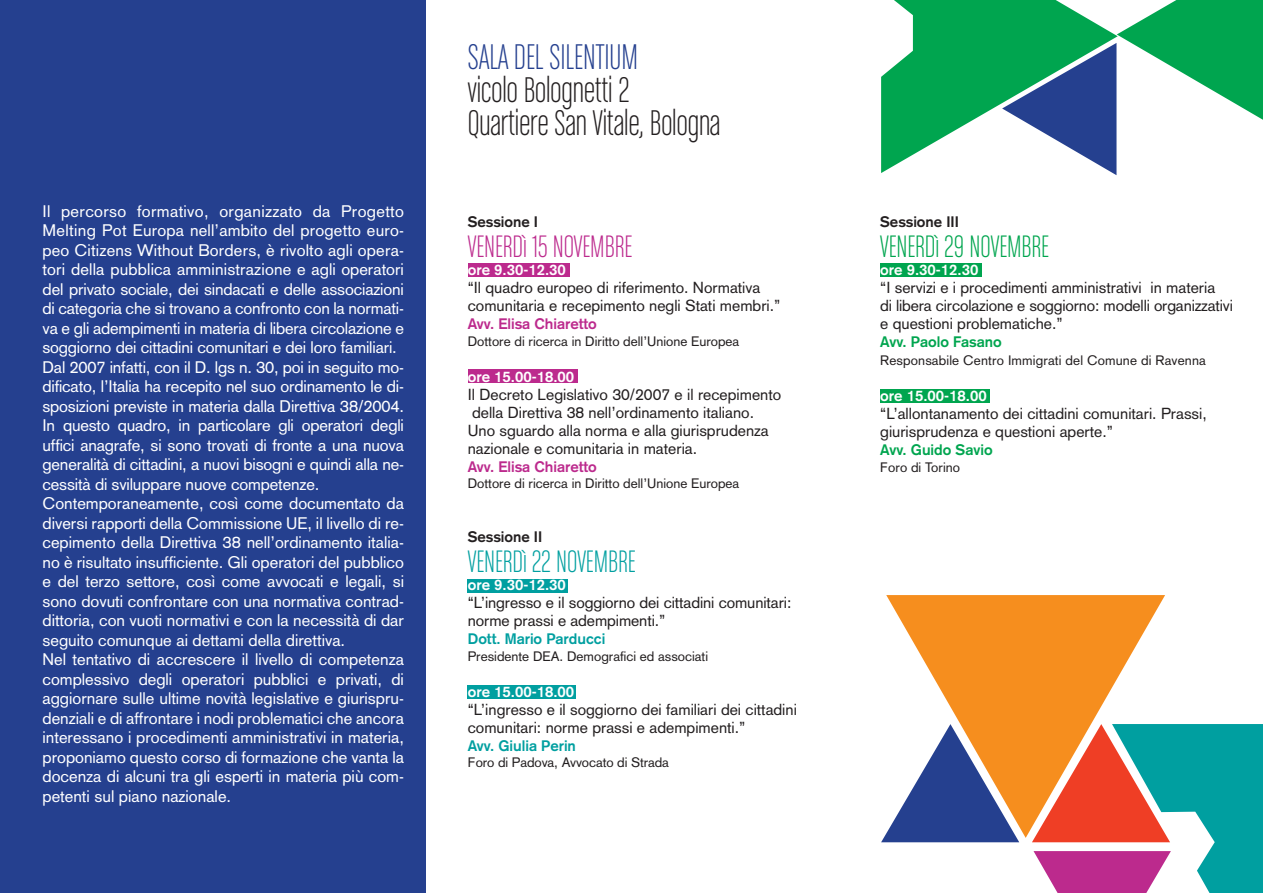
<style>
.page{position:relative;width:1263px;height:893px;background:#fff}
.page>*{position:absolute;margin:0;border:0;box-sizing:border-box;transform-origin:0 0}
.t1{font:37.95px/32.8px "Chalet Comprime Milan Sixty";color:#231f20}
.t2{font:37.95px "Chalet Comprime Milan Sixty";color:#25408f}
.t3{font:33px "Chalet Comprime Milan Sixty";color:#bc2a8d}
.t4{font:33px "Chalet Comprime Milan Sixty";color:#009fa0}
.t5{font:33px "Chalet Comprime Milan Sixty";color:#00a54f}
.t6{font:16.5px/19.5px "Akzidenz Grotesk";color:#fff}
.t7{font:15.75px/18px "Akzidenz Grotesk";color:#231f20}
.t8{font:700 15px "Akzidenz Grotesk";color:#fff}
.t9{font:700 15px "Akzidenz Grotesk";color:#bc2a8d}
.t10{font:700 15px "Akzidenz Grotesk";color:#009fa0}
.t11{font:700 15px "Akzidenz Grotesk";color:#231f20}
.t12{font:700 15px "Akzidenz Grotesk";color:#00a54f}
.t13{font:13.5px "Akzidenz Grotesk";color:#231f20}
</style>
<div class="page">
<div style="left:468px;top:579px;width:100px;height:13px;background:#009fa0"></div>
<div style="left:468px;top:686px;width:108px;height:13px;background:#009fa0"></div>
<div style="left:0;top:0;width:425px;height:893px;background:#25408f"></div>
<div style="left:468px;top:263px;width:102px;height:14px;background:#bc2a8d"></div>
<div style="left:468px;top:370px;width:110px;height:13px;background:#bc2a8d"></div>
<div style="left:880px;top:263px;width:102px;height:14px;background:#00a54f"></div>
<div style="left:880px;top:389px;width:110px;height:13px;background:#00a54f"></div>
<svg style="left:881px;top:0;width:382px;height:173px;fill:#00a54f"></svg>
<svg style="left:1002px;top:43px;width:114px;height:132px"></svg>
<svg style="left:1044px;top:724px;width:219px;height:169px;fill:#009fa0"></svg>
<svg style="left:1032px;top:724px;width:138px;height:118px"></svg>
<svg style="left:1033px;top:851px;width:138px;height:42px"></svg>
<svg style="left:886px;top:595px;width:279px;height:243px;fill:#f68e1e"></svg>
<svg style="left:881px;top:724px;width:138px;height:118px"></svg>
<h1 class="t2" style="left:468px;top:36px;width:172px">SALA DEL SILENTIUM</h1>
<h1 class="t1" style="left:468px;top:73px;width:254px">vicolo Bolognetti 2<br>Quartiere San Vitale, Bologna</h1>
<p class="t6" style="left:43px;top:201px;width:363px">Il percorso formativo, organizzato da Progetto Melting Pot Europa nell’ambito del progetto euro&shy;peo Citizens Without Borders, è rivolto agli opera&shy;tori della pubblica amministrazione e agli operatori del privato sociale, dei sindacati e delle associazioni di categoria che si trovano a confronto con la normati&shy;va e gli adempimenti in materia di libera circolazione e soggiorno dei cittadini comunitari e dei loro familiari.<br>Dal 2007 infatti, con il D. lgs n. 30, poi in seguito mo&shy;dificato, l’Italia ha recepito nel suo ordinamento le di&shy;sposizioni previste in materia dalla Direttiva 38/2004.<br>In questo quadro, in particolare gli operatori degli uffici anagrafe, si sono trovati di fronte a una nuova generalità di cittadini, a nuovi bisogni e quindi alla ne&shy;cessità di sviluppare nuove competenze.<br>Contemporaneamente, così come documentato da diversi rapporti della Commissione UE, il livello di re&shy;cepimento della Direttiva 38 nell’ordinamento italia&shy;no è risultato insufficiente. Gli operatori del pubblico e del terzo settore, così come avvocati e legali, si sono dovuti confrontare con una normativa contrad&shy;dittoria, con vuoti normativi e con la necessità di dar seguito comunque ai dettami della direttiva.<br>Nel tentativo di accrescere il livello di competenza complessivo degli operatori pubblici e privati, di aggiornare sulle ultime novità legislative e giurispru&shy;denziali e di affrontare i nodi problematici che ancora interessano i procedimenti amministrativi in materia, proponiamo questo corso di formazione che vanta la docenza di alcuni tra gli esperti in materia più com&shy;petenti sul piano nazionale.</p>
<p class="t11" style="left:468px;top:213px;width:72px">Sessione I</p>
<h2 class="t3" style="left:468px;top:229px;width:166px">VENERDì 15 NOVEMBRE</h2>
<p class="t8" style="left:468px;top:261px;width:100px">ore 9.30-12.30</p>
<p class="t7" style="left:468px;top:279px;width:314px">“Il quadro europeo di riferimento. Normativa comunitaria e recepimento negli Stati membri.”</p>
<p class="t9" style="left:468px;top:315px;width:131px">Avv. Elisa Chiaretto</p>
<p class="t13" style="left:468px;top:333px;width:273px">Dottore di ricerca in Diritto dell’Unione Europea</p>
<p class="t8" style="left:468px;top:368px;width:108px">ore 15.00-18.00</p>
<p class="t7" style="left:468px;top:385px;width:315px">Il Decreto Legislativo 30/2007 e il recepimento della Direttiva 38 nell’ordinamento italiano.<br>Uno sguardo alla norma e alla giurisprudenza nazionale e comunitaria in materia.</p>
<p class="t9" style="left:468px;top:458px;width:131px">Avv. Elisa Chiaretto</p>
<p class="t13" style="left:468px;top:476px;width:273px">Dottore di ricerca in Diritto dell’Unione Europea</p>
<p class="t11" style="left:468px;top:528px;width:76px">Sessione II</p>
<h2 class="t4" style="left:468px;top:544px;width:169px">VENERDì 22 NOVEMBRE</h2>
<p class="t8" style="left:468px;top:576px;width:100px">ore 9.30-12.30</p>
<p class="t7" style="left:468px;top:594px;width:325px">“L’ingresso e il soggiorno dei cittadini comunitari: norme prassi e adempimenti.”</p>
<p class="t10" style="left:468px;top:630px;width:139px">Dott. Mario Parducci</p>
<p class="t13" style="left:468px;top:648px;width:242px">Presidente DEA. Demografici ed associati</p>
<p class="t8" style="left:468px;top:683px;width:108px">ore 15.00-18.00</p>
<p class="t7" style="left:468px;top:700px;width:331px">“L’ingresso e il soggiorno dei familiari dei cittadini comunitari: norme prassi e adempimenti.”</p>
<p class="t10" style="left:468px;top:737px;width:110px">Avv. Giulia Perin</p>
<p class="t13" style="left:468px;top:755px;width:203px">Foro di Padova, Avvocato di Strada</p>
<p class="t11" style="left:880px;top:213px;width:80px">Sessione III</p>
<h2 class="t5" style="left:880px;top:229px;width:170px">VENERDì 29 NOVEMBRE</h2>
<p class="t8" style="left:880px;top:261px;width:100px">ore 9.30-12.30</p>
<p class="t7" style="left:880px;top:279px;width:354px">“I servizi e i procedimenti amministrativi in materia<br>di libera circolazione e soggiorno: modelli organizzativi e questioni problematiche.”</p>
<p class="t12" style="left:880px;top:333px;width:123px">Avv. Paolo Fasano</p>
<p class="t13" style="left:880px;top:353px;width:327px">Responsabile Centro Immigrati del Comune di Ravenna</p>
<p class="t8" style="left:880px;top:387px;width:108px">ore 15.00-18.00</p>
<p class="t7" style="left:880px;top:405px;width:328px">“L’allontanamento dei cittadini comunitari. Prassi, giurisprudenza e questioni aperte.”</p>
<p class="t12" style="left:880px;top:441px;width:114px">Avv. Guido Savio</p>
<p class="t13" style="left:880px;top:459px;width:81px">Foro di Torino</p>
</div>
